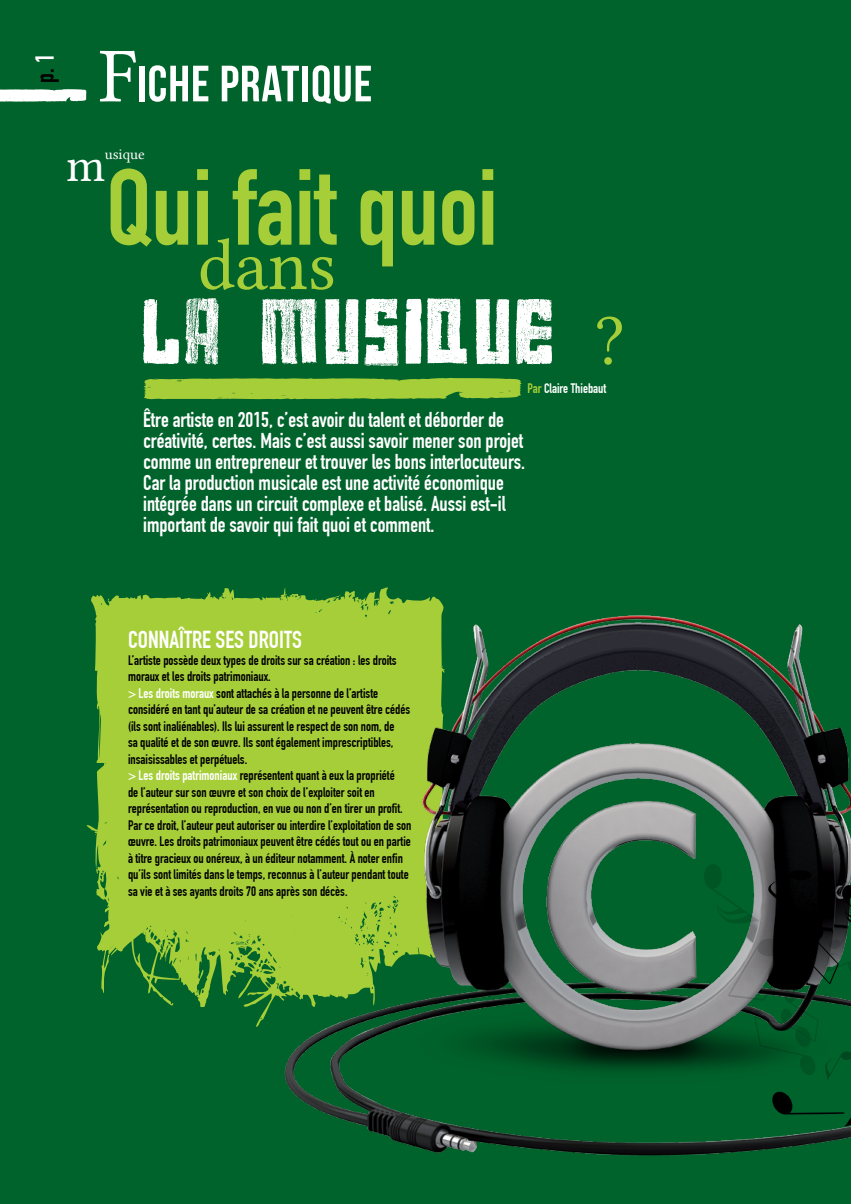
<style>
.page{position:relative;width:851px;height:1204px;background:#fff}
.page>*{position:absolute;margin:0;border:0;box-sizing:border-box;transform-origin:0 0}
.t1{font:106.05px "DIN Engschrift Std";color:#a6ce39}
.t2{font:72.9px "Lin Libertine";color:#a6ce39}
.t3{font:72px "calame";color:#fff}
.t4{font:50.85px "Bebas Neue";letter-spacing:.02em;color:#fff}
.t5{font:48.6px "Lin Libertine";color:#fff}
.t6{font:25.5px "DIN Engschrift Std";color:#000}
.t7{font:24px "DIN Engschrift Std";color:#fff}
.t8{font:21px/21px "DIN Engschrift Std";color:#fff}
.t9{font:15px "Lin Libertine";color:#fff}
.t10{font:13.5px/16.5px "DIN Engschrift Std";color:#000}
.t11{font:13.5px "DIN Engschrift Std";color:#fff}
.s1{color:#fff}
.s2{font-family:"Lin Libertine";font-size:78px}
.s3{font-family:"Lin Libertine";color:#a6ce39}
.s4{color:#a6ce39}
</style>
<div class="page">
<div style="left:0;top:0;width:850px;height:1203px;background:#00632b"></div>
<svg style="left:87px;top:588px;width:147px;height:420px;fill:#a6ce39"></svg>
<svg style="left:143px;top:378px;width:378px;height:21px;background:#9ac637"></svg>
<img style="left:234px;top:587px;width:616px;height:569px">
<svg style="left:771px;top:1090px;width:79px;height:40px"></svg>
<svg style="left:703px;top:864px;width:147px;height:216px"></svg>
<svg style="left:831px;top:840px;width:19px;height:14px"></svg>
<svg style="left:0;top:89px;width:87px;height:13px"></svg>
<h3 class="t6" style="left:30px;top:83px;width:30px;rotate:-90deg">p. <span class="s1">1</span></h3>
<h3 class="t4" style="left:99px;top:56px;width:274px"><span class="s2">F</span>ICHE PRATIQUE</h3>
<p class="t9" style="left:105px;top:145px;width:42px">usique</p>
<h3 class="t5" style="left:66px;top:137px;width:40px">m</h3>
<h1 class="t1" style="left:106px;top:145px;width:393px">Qui fait quoi</h1>
<h2 class="t2" style="left:198px;top:224px;width:140px">dans</h2>
<h3 class="t3" style="left:143px;top:297px;width:483px">LA MUSIQUE <span class="s3">?</span></h3>
<p class="t11" style="left:527px;top:380px;width:81px"><span class="s4">Par</span> Claire Thiebaut</p>
<p class="t8" style="left:143px;top:409px;width:383px">Être artiste en 2015, c’est avoir du talent et déborder de créativité, certes. Mais c’est aussi savoir mener son projet comme un entrepreneur et trouver les bons interlocuteurs.<br>Car la production musicale est une activité économique intégrée dans un circuit complexe et balisé. Aussi est-il important de savoir qui fait quoi et comment.</p>
<h3 class="t7" style="left:128px;top:625px;width:175px">Connaître ses droits</h3>
<p class="t10" style="left:128px;top:651px;width:285px">L’artiste possède deux types de droits sur sa création : les droits moraux et les droits patrimoniaux.<br><span class="s1">&gt; Les droits moraux</span> sont attachés à la personne de l’artiste considéré en tant qu’auteur de sa création et ne peuvent être cédés (ils sont inaliénables). Ils lui assurent le respect de son nom, de<br>sa qualité et de son œuvre. Ils sont également imprescriptibles, insaisissables et perpétuels.<br><span class="s1">&gt; Les droits patrimoniaux</span> représentent quant à eux la propriété<br>de l’auteur sur son œuvre et son choix de l’exploiter soit en représentation ou reproduction, en vue ou non d’en tirer un profit.<br>Par ce droit, l’auteur peut autoriser ou interdire l’exploitation de son œuvre. Les droits patrimoniaux peuvent être cédés tout ou en partie à titre gracieux ou onéreux, à un éditeur notamment. À noter enfin qu’ils sont limités dans le temps, reconnus à l’auteur pendant toute sa vie et à ses ayants droits 70 ans après son décès.</p>
</div>
